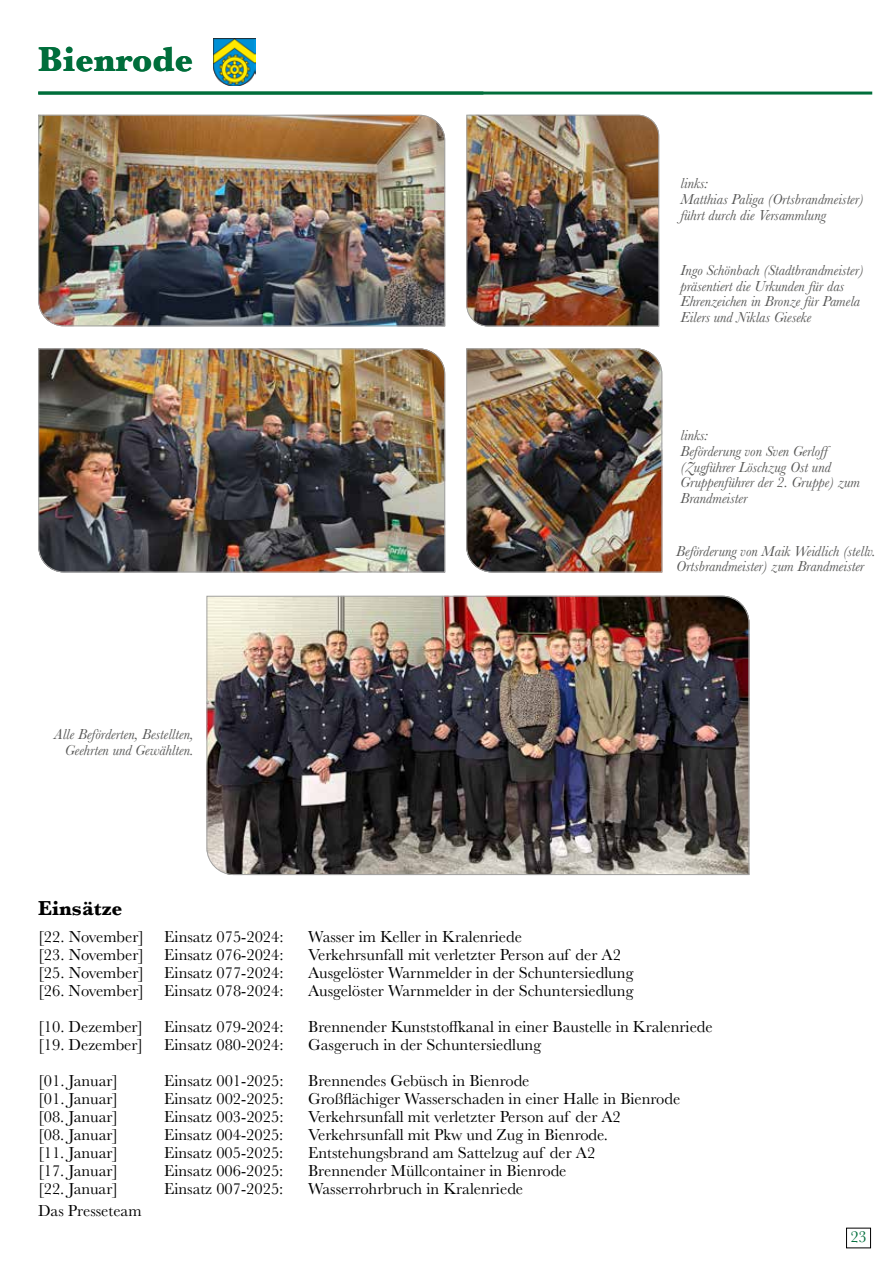
<style>
.page{position:relative;width:893px;height:1263px;background:#fff}
.page>*{position:absolute;margin:0;border:0;box-sizing:border-box;transform-origin:0 0}
.t1{font:700 36px "Baskerville";color:#006e3b}
.t2{font:700 21px "Baskerville";color:#000}
.t3{font:16.5px "Baskerville";color:#000}
.t4{font:16.5px "Baskerville";color:#006e3b}
.t5{font:italic 15px/15.8px "Baskerville";color:#575756}
</style>
<div class="page">
<div style="left:846px;top:1228px;width:25px;height:20px;border:1px solid #000"></div>
<img style="left:214px;top:38px;width:41px;height:47px">
<hr style="left:38px;top:92px;width:834px;height:3px;background:#006e3b">
<img style="left:38px;top:114px;width:408px;height:213px">
<img style="left:38px;top:348px;width:408px;height:225px">
<img style="left:466px;top:348px;width:197px;height:225px">
<img style="left:466px;top:114px;width:193px;height:213px">
<img style="left:206px;top:595px;width:544px;height:280px">
<h1 class="t1" style="left:38px;top:34px;width:156px">Bienrode</h1>
<p class="t5" style="left:54px;top:727px;width:141px;text-align:right">Alle Beförderten, Bestellten,<br>Geehrten und Gewählten.</p>
<p class="t5" style="left:680px;top:176px;width:185px">links:<br>Matthias Paliga (Ortsbrandmeister) führt durch die Versammlung</p>
<p class="t5" style="left:680px;top:262px;width:185px">Ingo Schönbach (Stadtbrandmeister) präsentiert die Urkunden für das<br>Ehrenzeichen in Bronze für Pamela<br>Eilers und Niklas Gieseke</p>
<p class="t5" style="left:680px;top:427px;width:181px">links:<br>Beförderung von Sven Gerloff (Zugführer Löschzug Ost und<br>Gruppenführer der 2. Gruppe) zum<br>Brandmeister</p>
<p class="t5" style="left:676px;top:543px;width:201px">Beförderung von Maik Weidlich (stellv.<br>Ortsbrandmeister) zum Brandmeister</p>
<p class="t2" style="left:38px;top:894px;width:86px">Einsätze</p>
<p class="t3" style="left:38px;top:926px;width:247px">[22. November] Einsatz 075-2024:</p>
<p class="t3" style="left:308px;top:926px;width:215px">Wasser im Keller in Kralenriede</p>
<p class="t3" style="left:38px;top:944px;width:247px">[23. November] Einsatz 076-2024:</p>
<p class="t3" style="left:308px;top:944px;width:314px">Verkehrsunfall mit verletzter Person auf der A2</p>
<p class="t3" style="left:38px;top:962px;width:247px">[25. November] Einsatz 077-2024:</p>
<p class="t3" style="left:308px;top:962px;width:327px">Ausgelöster Warnmelder in der Schuntersiedlung</p>
<p class="t3" style="left:38px;top:980px;width:247px">[26. November] Einsatz 078-2024:</p>
<p class="t3" style="left:308px;top:980px;width:327px">Ausgelöster Warnmelder in der Schuntersiedlung</p>
<p class="t3" style="left:38px;top:1016px;width:107px">[10. Dezember]</p>
<p class="t3" style="left:164px;top:1016px;width:121px">Einsatz 079-2024:</p>
<p class="t3" style="left:308px;top:1016px;width:406px">Brennender Kunststoffkanal in einer Baustelle in Kralenriede</p>
<p class="t3" style="left:38px;top:1034px;width:107px">[19. Dezember]</p>
<p class="t3" style="left:164px;top:1034px;width:121px">Einsatz 080-2024:</p>
<p class="t3" style="left:308px;top:1034px;width:234px">Gasgeruch in der Schuntersiedlung</p>
<p class="t3" style="left:38px;top:1070px;width:82px">[01. Januar]</p>
<p class="t3" style="left:164px;top:1070px;width:121px">Einsatz 001-2025:</p>
<p class="t3" style="left:308px;top:1070px;width:223px">Brennendes Gebüsch in Bienrode</p>
<p class="t3" style="left:38px;top:1088px;width:82px">[01. Januar]</p>
<p class="t3" style="left:164px;top:1088px;width:121px">Einsatz 002-2025:</p>
<p class="t3" style="left:308px;top:1088px;width:374px">Großflächiger Wasserschaden in einer Halle in Bienrode</p>
<p class="t3" style="left:38px;top:1106px;width:82px">[08. Januar]</p>
<p class="t3" style="left:164px;top:1106px;width:121px">Einsatz 003-2025:</p>
<p class="t3" style="left:308px;top:1106px;width:314px">Verkehrsunfall mit verletzter Person auf der A2</p>
<p class="t3" style="left:38px;top:1124px;width:82px">[08. Januar]</p>
<p class="t3" style="left:164px;top:1124px;width:121px">Einsatz 004-2025:</p>
<p class="t3" style="left:308px;top:1124px;width:301px">Verkehrsunfall mit Pkw und Zug in Bienrode.</p>
<p class="t3" style="left:38px;top:1142px;width:82px">[11. Januar]</p>
<p class="t3" style="left:164px;top:1142px;width:121px">Einsatz 005-2025:</p>
<p class="t3" style="left:308px;top:1142px;width:289px">Entstehungsbrand am Sattelzug auf der A2</p>
<p class="t3" style="left:38px;top:1160px;width:82px">[17. Januar]</p>
<p class="t3" style="left:164px;top:1160px;width:121px">Einsatz 006-2025:</p>
<p class="t3" style="left:308px;top:1160px;width:260px">Brennender Müllcontainer in Bienrode</p>
<p class="t3" style="left:38px;top:1178px;width:82px">[22. Januar]</p>
<p class="t3" style="left:164px;top:1178px;width:121px">Einsatz 007-2025:</p>
<p class="t3" style="left:308px;top:1178px;width:217px">Wasserrohrbruch in Kralenriede</p>
<p class="t3" style="left:38px;top:1200px;width:105px">Das Presseteam</p>
<p class="t4" style="left:850px;top:1226px;width:18px">23</p>
</div>
